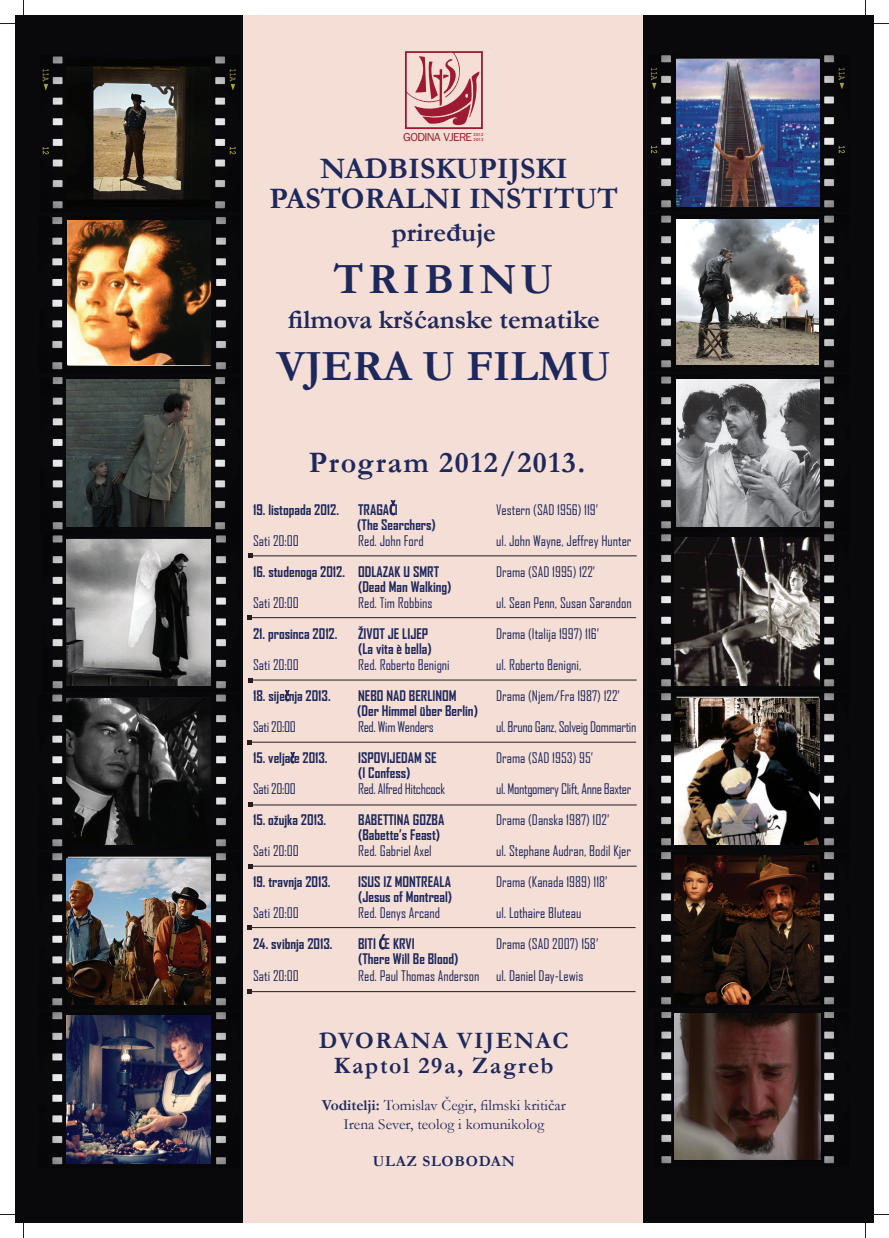
<style>
.page{position:relative;width:889px;height:1238px;background:#fff}
.page>*{position:absolute;margin:0;border:0;box-sizing:border-box;transform-origin:0 0}
.t1{font:700 43.5px "Garamond";color:#1d285c}
.t2{font:700 43.5px "Garamond";letter-spacing:.1em;color:#1d285c}
.t3{font:700 30px/30px "Garamond";color:#1d285c;text-align:center}
.t4{font:700 30px "Garamond";letter-spacing:.05em;color:#1d285c}
.t5{font:700 27.2px "Garamond";color:#1d285c}
.t6{font:700 23.7px/25px "Garamond";letter-spacing:.07em;color:#1d285c;text-align:center}
.t7{font:15.4px/18.5px "Garamond";color:#1d285c;text-align:center}
.t8{font:700 15.4px "Garamond";letter-spacing:.05em;color:#1d285c}
.t9{font:14px "Agency FB";color:#1d285c}
.t10{font:700 14px "Agency FB";color:#1d285c}
.t11{font:14px "Agency FB";letter-spacing:-.025em;color:#1d285c}
.t12{font:12px "Franklin Gothic";letter-spacing:-.05em;color:#9c1a32}
.t13{font:500 4.1px/4.9px "Futura L2";color:#9c1a32}
.s1{font-family:"Futura L2";font-weight:500;font-stretch:condensed;font-size:15px}
.s2{font-family:"Futura L2";font-weight:500;font-stretch:condensed;font-size:14.5px}
.s3{font-weight:700}
</style>
<div class="page">
<div style="left:241px;top:15px;width:442px;height:1208px;background:#f5ded5"></div>
<div style="left:15px;top:15px;width:228px;height:1208px;background:#09080b"></div>
<div style="left:643px;top:15px;width:231px;height:1208px;background:#09080b"></div>
<img style="left:42px;top:56px;width:194px;height:153px">
<img style="left:651px;top:56px;width:194px;height:152px">
<img style="left:52px;top:217px;width:174px;height:153px">
<img style="left:646px;top:215px;width:188px;height:153px">
<img style="left:52px;top:377px;width:174px;height:153px">
<img style="left:661px;top:376px;width:173px;height:153px">
<img style="left:52px;top:535px;width:174px;height:154px">
<img style="left:646px;top:535px;width:188px;height:152px">
<img style="left:52px;top:694px;width:174px;height:153px">
<img style="left:646px;top:693px;width:188px;height:153px">
<img style="left:52px;top:853px;width:174px;height:153px">
<img style="left:646px;top:852px;width:188px;height:153px">
<img style="left:52px;top:1012px;width:174px;height:153px">
<img style="left:661px;top:1012px;width:174px;height:152px">
<img style="left:67px;top:60px;width:144px;height:146px">
<img style="left:68px;top:220px;width:143px;height:145px">
<img style="left:66px;top:380px;width:145px;height:146px">
<img style="left:676px;top:379px;width:143px;height:148px">
<img style="left:66px;top:539px;width:145px;height:146px">
<img style="left:66px;top:698px;width:145px;height:146px">
<img style="left:66px;top:858px;width:145px;height:146px">
<img style="left:66px;top:1015px;width:145px;height:148px">
<img style="left:677px;top:60px;width:142px;height:146px">
<img style="left:676px;top:219px;width:142px;height:145px">
<img style="left:674px;top:538px;width:145px;height:147px">
<img style="left:674px;top:698px;width:145px;height:146px">
<img style="left:674px;top:855px;width:145px;height:149px">
<img style="left:674px;top:1013px;width:147px;height:146px">
<hr style="left:250px;top:555px;width:387px;height:1px;background:#231f20">
<svg style="left:248px;top:554px;width:4px;height:4px"></svg>
<hr style="left:250px;top:617px;width:386px;height:1px;background:#231f20">
<svg style="left:248px;top:615px;width:4px;height:4px"></svg>
<hr style="left:250px;top:679px;width:387px;height:1px;background:#231f20">
<svg style="left:248px;top:678px;width:4px;height:4px"></svg>
<hr style="left:250px;top:741px;width:386px;height:1px;background:#231f20">
<svg style="left:248px;top:740px;width:4px;height:4px"></svg>
<hr style="left:250px;top:804px;width:387px;height:1px;background:#231f20">
<svg style="left:248px;top:803px;width:4px;height:4px"></svg>
<hr style="left:250px;top:865px;width:387px;height:1px;background:#231f20">
<svg style="left:248px;top:864px;width:4px;height:4px"></svg>
<hr style="left:249px;top:927px;width:387px;height:1px;background:#231f20">
<svg style="left:247px;top:925px;width:4px;height:4px"></svg>
<hr style="left:249px;top:991px;width:387px;height:1px;background:#231f20">
<svg style="left:247px;top:989px;width:4px;height:4px"></svg>
<svg style="left:405px;top:51px;width:78px;height:78px"></svg>
<svg style="left:0;top:23px;width:15px;height:1px"></svg>
<svg style="left:874px;top:23px;width:15px;height:1px"></svg>
<svg style="left:0;top:1214px;width:15px;height:1px"></svg>
<svg style="left:874px;top:1214px;width:15px;height:1px"></svg>
<svg style="left:23px;top:0;width:1px;height:15px"></svg>
<svg style="left:23px;top:1223px;width:1px;height:15px"></svg>
<svg style="left:865px;top:0;width:1px;height:15px"></svg>
<svg style="left:865px;top:1223px;width:1px;height:15px"></svg>
<p class="t12" style="left:403px;top:133px;width:70px">GODINA VJERE</p>
<p class="t13" style="left:474px;top:133px;width:11px">2012<br>2013</p>
<h2 class="t3" style="left:270px;top:154px;width:350px">NADBISKUPIJSKI<br>PASTORALNI INSTITUT</h2>
<h3 class="t5" style="left:392px;top:217px;width:106px">priređuje</h3>
<h1 class="t2" style="left:334px;top:255px;width:222px">TRIBINU</h1>
<h3 class="t5" style="left:288px;top:305px;width:313px">filmova kršćanske tematike</h3>
<h1 class="t1" style="left:277px;top:343px;width:336px">VJERA U FILMU</h1>
<h2 class="t4" style="left:309px;top:446px;width:278px">Program 2012/2013.</h2>
<p class="t10" style="left:253px;top:501px;width:87px">19. listopada 2012.</p>
<p class="t10" style="left:358px;top:501px;width:41px">TRAGA<span class="s1">Č</span>I</p>
<p class="t9" style="left:496px;top:501px;width:103px">Vestern (SAD 1956) 119’</p>
<p class="t10" style="left:357px;top:516px;width:80px">(The Searchers)</p>
<p class="t9" style="left:253px;top:532px;width:47px">Sati 20:00</p>
<p class="t9" style="left:358px;top:532px;width:67px">Red. John Ford</p>
<p class="t9" style="left:496px;top:532px;width:137px">ul. John Wayne, Jeffrey Hunter</p>
<p class="t10" style="left:253px;top:563px;width:187px">16. studenoga 2012. ODLAZAK U SMRT</p>
<p class="t9" style="left:496px;top:563px;width:101px">Drama (SAD 1995) 122’</p>
<p class="t10" style="left:358px;top:578px;width:95px">(Dead Man Walking)</p>
<p class="t9" style="left:253px;top:594px;width:47px">Sati 20:00</p>
<p class="t9" style="left:358px;top:594px;width:76px">Red. Tim Robbins</p>
<p class="t9" style="left:496px;top:594px;width:137px">ul. Sean Penn, Susan Sarandon</p>
<p class="t10" style="left:253px;top:625px;width:86px">21. prosinca 2012.</p>
<p class="t10" style="left:358px;top:625px;width:72px">ŽIVOT JE LIJEP</p>
<p class="t9" style="left:496px;top:625px;width:105px">Drama (Italija 1997) 116’</p>
<p class="t10" style="left:358px;top:640px;width:75px">(La vita è bella)</p>
<p class="t9" style="left:253px;top:656px;width:47px">Sati 20:00</p>
<p class="t9" style="left:358px;top:656px;width:93px">Red. Roberto Benigni</p>
<p class="t9" style="left:496px;top:656px;width:87px">ul. Roberto Benigni,</p>
<p class="t10" style="left:253px;top:687px;width:79px">18. sije<span class="s2">č</span>nja 2013.</p>
<p class="t10" style="left:358px;top:687px;width:100px">NEBO NAD BERLINOM</p>
<p class="t9" style="left:496px;top:687px;width:125px">Drama (Njem/Fra 1987) 122’</p>
<p class="t10" style="left:357px;top:702px;width:122px">(Der Himmel über Berlin)</p>
<p class="t9" style="left:253px;top:718px;width:44px">Sati 20:00</p>
<p class="t11" style="left:358px;top:718px;width:77px">Red. Wim Wenders</p>
<p class="t11" style="left:496px;top:718px;width:142px">ul. Bruno Ganz, Solveig Dommartin</p>
<p class="t10" style="left:253px;top:749px;width:76px">15. velja<span class="s2">č</span>e 2013.</p>
<p class="t10" style="left:358px;top:749px;width:80px">ISPOVIJEDAM SE</p>
<p class="t9" style="left:496px;top:749px;width:98px">Drama (SAD 1953) 95’</p>
<p class="t10" style="left:358px;top:764px;width:54px">(I Confess)</p>
<p class="t9" style="left:253px;top:780px;width:44px">Sati 20:00</p>
<p class="t11" style="left:358px;top:780px;width:88px">Red. Alfred Hitchcock</p>
<p class="t11" style="left:496px;top:780px;width:137px">ul. Montgomery Clift, Anne Baxter</p>
<p class="t10" style="left:253px;top:811px;width:74px">15. ožujka 2013.</p>
<p class="t10" style="left:358px;top:811px;width:88px">BABETTINA GOZBA</p>
<p class="t9" style="left:496px;top:811px;width:115px">Drama (Danska 1987) 102’</p>
<p class="t10" style="left:358px;top:826px;width:84px">(Babette’s Feast)</p>
<p class="t9" style="left:253px;top:842px;width:47px">Sati 20:00</p>
<p class="t9" style="left:358px;top:842px;width:75px">Red. Gabriel Axel</p>
<p class="t9" style="left:496px;top:842px;width:136px">ul. Stephane Audran, Bodil Kjer</p>
<p class="t10" style="left:253px;top:873px;width:79px">19. travnja 2013.</p>
<p class="t10" style="left:358px;top:873px;width:94px">ISUS IZ MONTREALA</p>
<p class="t9" style="left:496px;top:873px;width:113px">Drama (Kanada 1989) 118’</p>
<p class="t10" style="left:358px;top:888px;width:95px">(Jesus of Montreal)</p>
<p class="t9" style="left:253px;top:904px;width:47px">Sati 20:00</p>
<p class="t9" style="left:358px;top:904px;width:83px">Red. Denys Arcand</p>
<p class="t9" style="left:496px;top:904px;width:87px">ul. Lothaire Bluteau</p>
<p class="t10" style="left:253px;top:935px;width:81px">24. svibnja 2013.</p>
<p class="t10" style="left:358px;top:935px;width:58px">BITI <span class="s1">Ć</span>E KRVI</p>
<p class="t9" style="left:496px;top:935px;width:104px">Drama (SAD 2007) 158’</p>
<p class="t10" style="left:358px;top:950px;width:102px">(There Will Be Blood)</p>
<p class="t9" style="left:253px;top:967px;width:47px">Sati 20:00</p>
<p class="t9" style="left:358px;top:967px;width:227px">Red. Paul Thomas Anderson ul. Daniel Day-Lewis</p>
<h3 class="t6" style="left:319px;top:1029px;width:251px">DVORANA VIJENAC<br>Kaptol 29a, Zagreb</h3>
<p class="t7" style="left:322px;top:1096px;width:246px"><span class="s3">Voditelji:</span> Tomislav Čegir, filmski kritičar<br>Irena Sever, teolog i komunikolog</p>
<p class="t8" style="left:373px;top:1152px;width:143px">ULAZ SLOBODAN</p>
</div>
